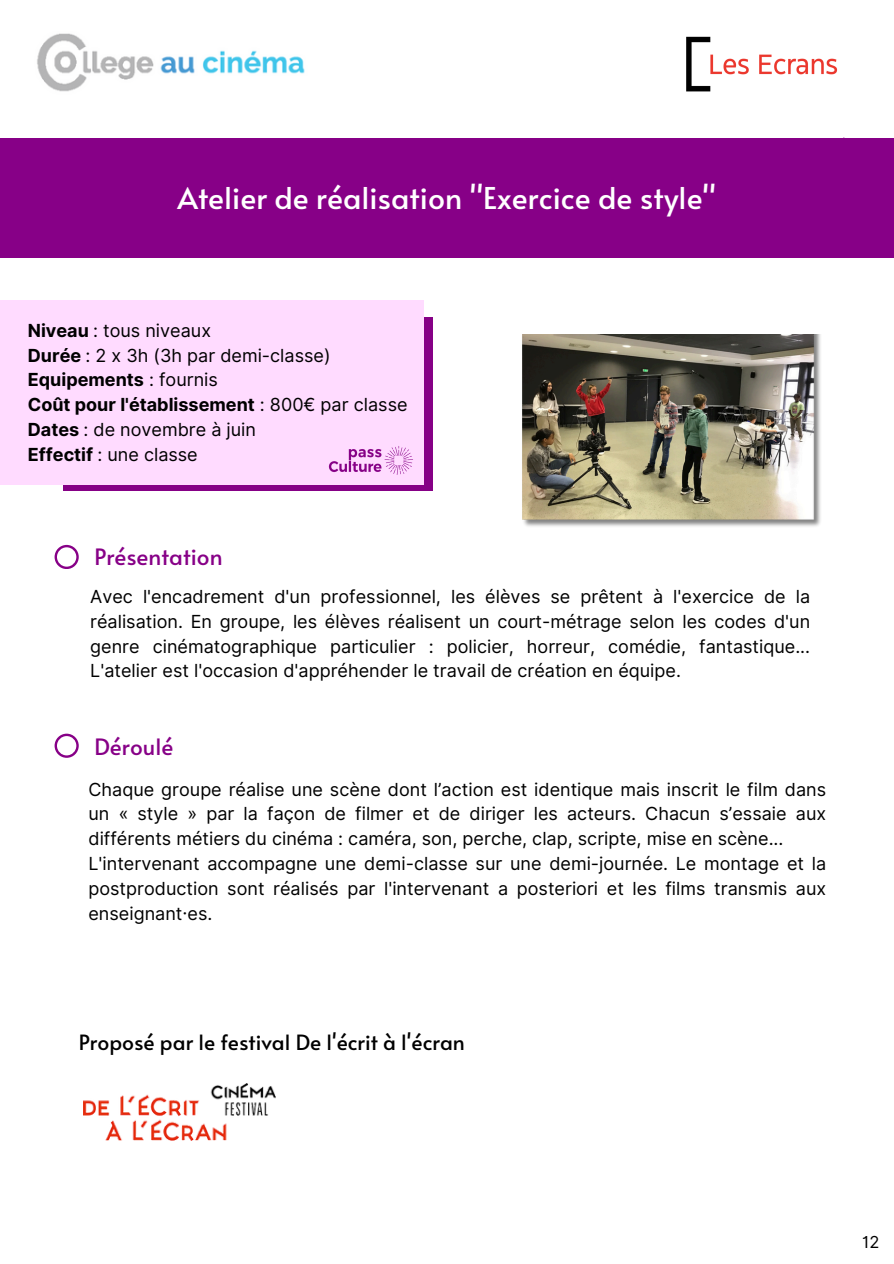
<style>
.page{position:relative;width:894px;height:1264px;background:#fff}
.page>*{position:absolute;margin:0;border:0;box-sizing:border-box;transform-origin:0 0}
.t1{font:30px "Alata";color:#fff}
.t2{font:22.5px "Alata";color:#870087}
.t3{font:21px "Alata";color:#000}
.t4{font:18px/24.8px "Inter";color:#000;text-align:justify}
.t5{font:700 18px "Inter";color:#000}
.t6{font:16.5px "Inter";color:#000}
.s1{font-weight:700}
.s2{font-weight:400}
</style>
<div class="page">
<div style="left:63px;top:318px;width:369px;height:172px;background:#860086"></div>
<div style="left:0;top:300px;width:423px;height:185px;background:#ffdbff"></div>
<div style="left:0;top:138px;width:893px;height:120px;background:#870087"></div>
<img style="left:686px;top:36px;width:152px;height:56px">
<img style="left:37px;top:33px;width:268px;height:59px">
<img style="left:83px;top:1083px;width:192px;height:57px">
<svg style="left:55px;top:545px;width:23px;height:23px"></svg>
<svg style="left:55px;top:733px;width:23px;height:24px"></svg>
<img style="left:522px;top:334px;width:299px;height:193px">
<img style="left:328px;top:446px;width:85px;height:29px">
<p class="t1" style="left:177px;top:176px;width:540px">Atelier de réalisation "Exercice de style"</p>
<p class="t4" style="left:28px;top:318px;width:185px"><span class="s1">Niveau</span> : tous niveaux</p>
<p class="t4" style="left:28px;top:342px;width:304px"><span class="s1">Durée</span> : 2 x 3h (3h par demi-classe)</p>
<p class="t5" style="left:28px;top:369px;width:191px">Equipements <span class="s2">: fournis</span></p>
<h1 class="t5" style="left:28px;top:394px;width:381px">Coût pour l'établissement <span class="s2">: 800€ par classe</span></h1>
<p class="t4" style="left:28px;top:417px;width:230px"><span class="s1">Dates</span> : de novembre à juin</p>
<p class="t4" style="left:28px;top:441px;width:171px"><span class="s1">Effectif</span> : une classe</p>
<p class="t2" style="left:94px;top:540px;width:130px">Présentation</p>
<p class="t4" style="left:90px;top:584px;width:721px">Avec l'encadrement d'un professionnel, les élèves se prêtent à l'exercice de la réalisation. En groupe, les élèves réalisent un court-métrage selon les codes d'un genre cinématographique particulier : policier, horreur, comédie, fantastique...<br>L'atelier est l'occasion d'appréhender le travail de création en équipe.</p>
<p class="t2" style="left:94px;top:730px;width:80px">Déroulé</p>
<p class="t4" style="left:88px;top:776px;width:739px">Chaque groupe réalise une scène dont l’action est identique mais inscrit le film dans un « style » par la façon de filmer et de diriger les acteurs. Chacun s’essaie aux différents métiers du cinéma : caméra, son, perche, clap, scripte, mise en scène...</p>
<p class="t4" style="left:88px;top:851px;width:739px">L'intervenant accompagne une demi-classe sur une demi-journée. Le montage et la postproduction sont réalisés par l'intervenant a posteriori et les films transmis aux enseignant·es.</p>
<p class="t3" style="left:79px;top:1026px;width:387px">Proposé par le festival De l'écrit à l'écran</p>
<h2 class="t6" style="left:861px;top:1231px;width:19px">12</h2>
</div>
